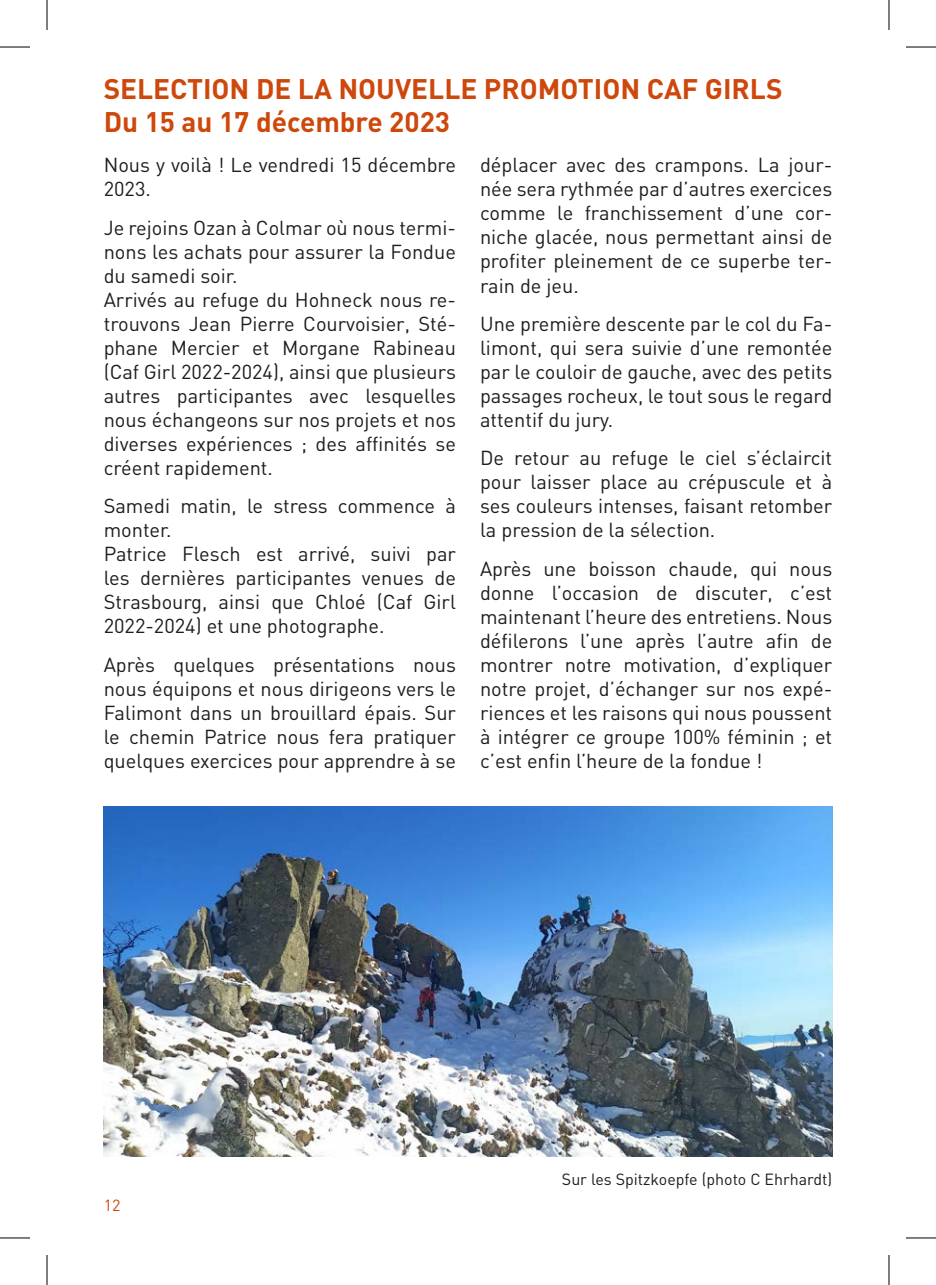
<style>
.page{position:relative;width:936px;height:1285px;background:#fff}
.page>*{position:absolute;margin:0;border:0;box-sizing:border-box;transform-origin:0 0}
.t1{font:700 28px/33.6px "DIN";color:#ce470b}
.t2{font:20px/24px "DIN";color:#1d1d1b;text-align:justify}
.t3{font:16px "DIN";color:#1d1d1b}
.t4{font:16px "DIN";color:#ce470b}
</style>
<div class="page">
<img style="left:104px;top:806px;width:728px;height:350px">
<hr style="left:0;top:47px;width:30px;height:1px;background:#000">
<hr style="left:906px;top:47px;width:30px;height:1px;background:#000">
<hr style="left:0;top:1237px;width:30px;height:1px;background:#000">
<hr style="left:906px;top:1237px;width:30px;height:1px;background:#000">
<hr style="left:47px;top:0;width:1px;height:30px;background:#000">
<hr style="left:47px;top:1255px;width:1px;height:30px;background:#000">
<hr style="left:889px;top:0;width:1px;height:30px;background:#000">
<hr style="left:889px;top:1255px;width:1px;height:30px;background:#000">
<h1 class="t1" style="left:104px;top:71px;width:680px">SELECTION DE LA NOUVELLE PROMOTION CAF GIRLS<br>Du 15 au 17 décembre 2023</h1>
<p class="t2" style="left:104px;top:153px;width:354px">Nous y voilà ! Le vendredi 15 décembre<br>2023.</p>
<p class="t2" style="left:104px;top:215px;width:354px;text-align:left">Je rejoins Ozan à Colmar où nous termi&shy;nons les achats pour assurer la Fondue du samedi soir.<br>Arrivés au refuge du Hohneck nous re&shy;trouvons Jean Pierre Courvoisier, Sté&shy;phane Mercier et Morgane Rabineau (Caf Girl 2022-2024), ainsi que plusieurs autres participantes avec lesquelles nous échangeons sur nos projets et nos diverses expériences ; des affinités se créent rapidement.</p>
<p class="t2" style="left:104px;top:494px;width:354px;text-align:left">Samedi matin, le stress commence à monter.<br>Patrice Flesch est arrivé, suivi par les dernières participantes venues de<br>Strasbourg, ainsi que Chloé (Caf Girl<br>2022-2024) et une photographe.</p>
<p class="t2" style="left:104px;top:652px;width:354px">Après quelques présentations nous nous équipons et nous dirigeons vers le Falimont dans un brouillard épais. Sur le chemin Patrice nous fera pratiquer quelques exercices pour apprendre à se</p>
<p class="t2" style="left:480px;top:153px;width:354px">déplacer avec des crampons. La jour&shy;née sera rythmée par d’autres exercices comme le franchissement d’une cor&shy;niche glacée, nous permettant ainsi de profiter pleinement de ce superbe ter&shy;rain de jeu.</p>
<p class="t2" style="left:480px;top:311px;width:354px">Une première descente par le col du Fa&shy;limont, qui sera suivie d’une remontée par le couloir de gauche, avec des petits passages rocheux, le tout sous le regard attentif du jury.</p>
<p class="t2" style="left:480px;top:446px;width:354px">De retour au refuge le ciel s’éclaircit pour laisser place au crépuscule et à ses couleurs intenses, faisant retomber la pression de la sélection.</p>
<p class="t2" style="left:480px;top:556px;width:354px">Après une boisson chaude, qui nous donne l’occasion de discuter, c’est maintenant l’heure des entretiens. Nous défilerons l’une après l’autre afin de montrer notre motivation, d’expliquer notre projet, d’échanger sur nos expé&shy;riences et les raisons qui nous poussent à intégrer ce groupe 100% féminin ; et c’est enfin l’heure de la fondue !</p>
<p class="t4" style="left:104px;top:1195px;width:18px">12</p>
<p class="t3" style="left:562px;top:1169px;width:272px">Sur les Spitzkoepfe (photo C Ehrhardt)</p>
</div>
